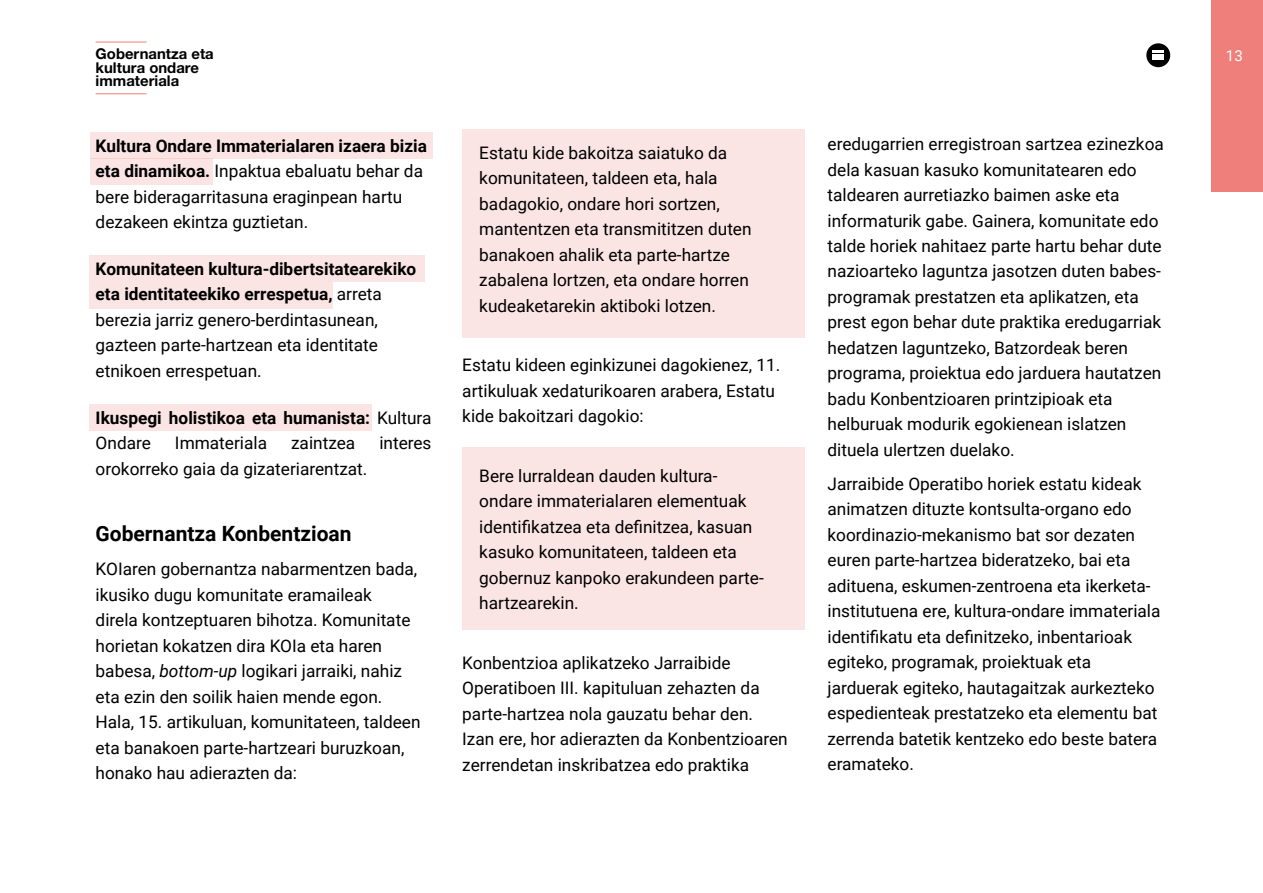
<style>
.page{position:relative;width:1263px;height:893px;background:#fff}
.page>*{position:absolute;margin:0;border:0;box-sizing:border-box;transform-origin:0 0}
.t1{font:700 21px "Roboto";color:#000}
.t2{font:17.25px/25.5px "Roboto";color:#000}
.t3{font:700 17.25px/25.5px "Roboto";color:#000}
.t4{font:15px "Roboto";color:#fff}
.t5{font:700 14.85px/13.5px "Helvetica Neue";color:#000}
.s1{font-weight:700}
.s2{font-weight:400}
.s3{font-style:italic}
</style>
<div class="page">
<div style="left:1212px;top:0;width:51px;height:191px;background:#ef7f7a"></div>
<hr style="left:96px;top:42px;width:50px;height:1px;background:#ef7f7a">
<hr style="left:96px;top:93px;width:50px;height:1px;background:#ef7f7a">
<div style="left:90px;top:132px;width:343px;height:27px;background:#fbe5e4"></div>
<div style="left:90px;top:159px;width:123px;height:26px;background:#fbe5e4"></div>
<div style="left:462px;top:129px;width:343px;height:208px;background:#fbe5e4"></div>
<div style="left:462px;top:448px;width:343px;height:182px;background:#fbe5e4"></div>
<div style="left:89px;top:255px;width:336px;height:27px;background:#fbe5e4"></div>
<div style="left:89px;top:282px;width:243px;height:26px;background:#fbe5e4"></div>
<div style="left:89px;top:404px;width:283px;height:27px;background:#fbe5e4"></div>
<div style="left:1146px;top:43px;width:24px;height:24px;background:#000;border-radius:50%"></div>
<svg style="left:1152px;top:51px;width:12px;height:9px"></svg>
<p class="t5" style="left:96px;top:47px;width:120px">Gobernantza eta</p>
<p class="t4" style="left:1226px;top:45px;width:18px">13</p>
<p class="t5" style="left:96px;top:60px;width:105px">kultura ondare immateriala</p>
<p class="t2" style="left:96px;top:132px;width:333px"><span class="s1">Kultura Ondare Immaterialaren izaera bizia eta dinamikoa.</span> Inpaktua ebaluatu behar da bere bideragarritasuna eraginpean hartu dezakeen ekintza guztietan.</p>
<p class="t2" style="left:96px;top:255px;width:322px"><span class="s1">Komunitateen kultura-dibertsitatearekiko eta identitateekiko errespetua,</span> arreta berezia jarriz genero-berdintasunean, gazteen parte-hartzean eta identitate etnikoen errespetuan.</p>
<p class="t3" style="left:96px;top:404px;width:337px">Ikuspegi holistikoa eta humanista: <span class="s2">Kultura<br>Ondare</span></p>
<p class="t2" style="left:175px;top:430px;width:94px">Immateriala</p>
<p class="t2" style="left:291px;top:430px;width:66px">zaintzea</p>
<p class="t2" style="left:379px;top:430px;width:54px">interes</p>
<p class="t2" style="left:96px;top:455px;width:273px">orokorreko gaia da gizateriarentzat.</p>
<p class="t1" style="left:96px;top:519px;width:257px">Gobernantza Konbentzioan</p>
<p class="t2" style="left:96px;top:555px;width:326px">KOIaren gobernantza nabarmentzen bada, ikusiko dugu komunitate eramaileak<br>direla kontzeptuaren bihotza. Komunitate horietan kokatzen dira KOIa eta haren babesa, <span class="s3">bottom-up</span> logikari jarraiki, nahiz eta ezin den soilik haien mende egon.<br>Hala, 15. artikuluan, komunitateen, taldeen eta banakoen parte-hartzeari buruzkoan, honako hau adierazten da:</p>
<p class="t2" style="left:479px;top:139px;width:274px">Estatu kide bakoitza saiatuko da komunitateen, taldeen eta, hala badagokio, ondare hori sortzen, mantentzen eta transmititzen duten banakoen ahalik eta parte-hartze zabalena lortzen, eta ondare horren kudeaketarekin aktiboki lotzen.</p>
<p class="t2" style="left:462px;top:352px;width:320px">Estatu kideen eginkizunei dagokienez, 11. artikuluak xedaturikoaren arabera, Estatu kide bakoitzari dagokio:</p>
<p class="t2" style="left:479px;top:462px;width:286px">Bere lurraldean dauden kultura&shy;ondare immaterialaren elementuak identifikatzea eta definitzea, kasuan kasuko komunitateen, taldeen eta gobernuz kanpoko erakundeen parte&shy;hartzearekin.</p>
<p class="t2" style="left:462px;top:649px;width:327px">Konbentzioa aplikatzeko Jarraibide Operatiboen III. kapituluan zehazten da parte-hartzea nola gauzatu behar den.<br>Izan ere, hor adierazten da Konbentzioaren zerrendetan inskribatzea edo praktika</p>
<p class="t2" style="left:827px;top:130px;width:338px">eredugarrien erregistroan sartzea ezinezkoa dela kasuan kasuko komunitatearen edo taldearen aurretiazko baimen aske eta informaturik gabe. Gainera, komunitate edo talde horiek nahitaez parte hartu behar dute nazioarteko laguntza jasotzen duten babes&shy;programak prestatzen eta aplikatzen, eta prest egon behar dute praktika eredugarriak hedatzen laguntzeko, Batzordeak beren programa, proiektua edo jarduera hautatzen badu Konbentzioaren printzipioak eta helburuak modurik egokienean islatzen dituela ulertzen duelako.</p>
<p class="t2" style="left:827px;top:470px;width:334px">Jarraibide Operatibo horiek estatu kideak animatzen dituzte kontsulta-organo edo koordinazio-mekanismo bat sor dezaten euren parte-hartzea bideratzeko, bai eta adituena, eskumen-zentroena eta ikerketa&shy;institutuena ere, kultura-ondare immateriala identifikatu eta definitzeko, inbentarioak egiteko, programak, proiektuak eta jarduerak egiteko, hautagaitzak aurkezteko espedienteak prestatzeko eta elementu bat zerrenda batetik kentzeko edo beste batera eramateko.</p>
</div>
